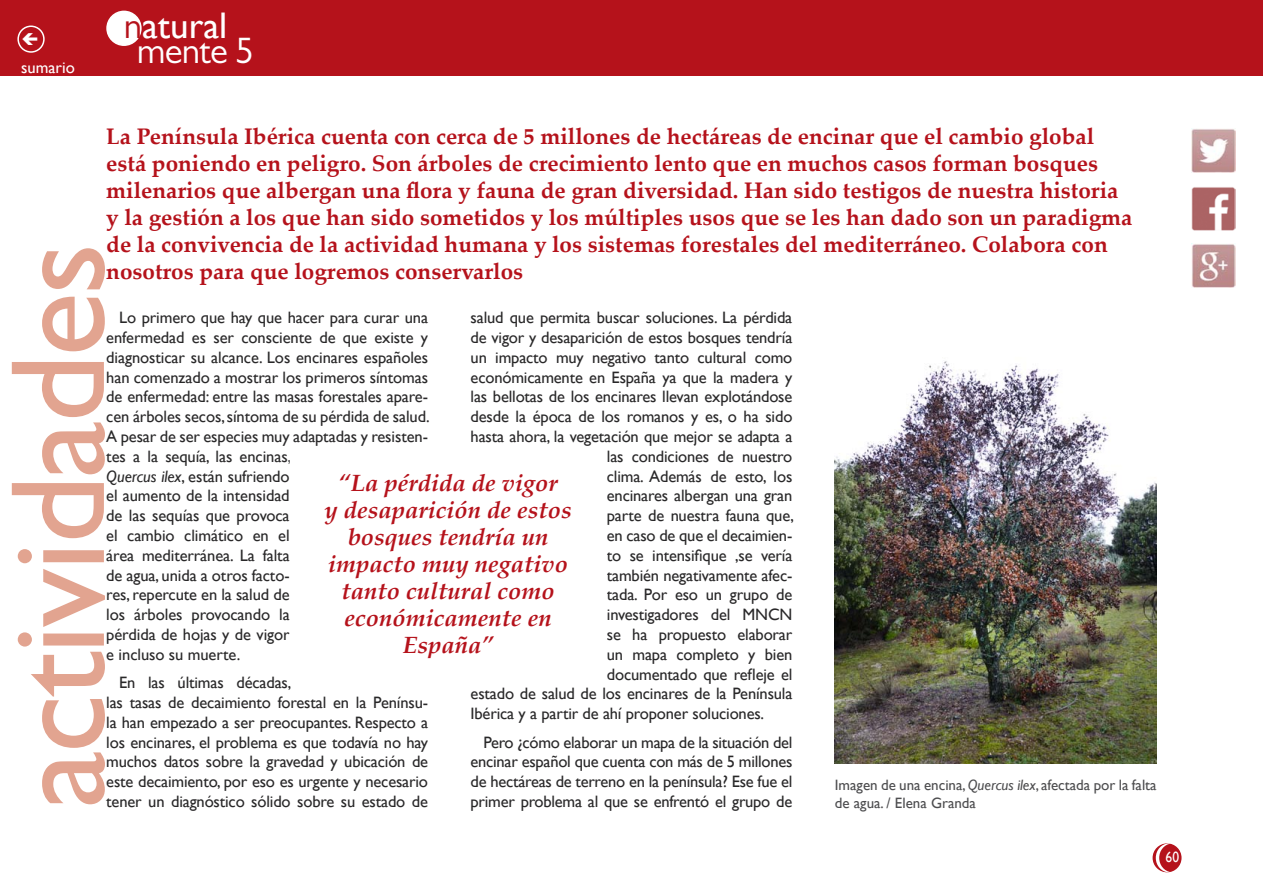
<style>
.page{position:relative;width:1263px;height:893px;background:#fff}
.page>*{position:absolute;margin:0;border:0;box-sizing:border-box;transform-origin:0 0}
.t1{font:135px "Gill Sans";letter-spacing:-.02em;color:#e2a490}
.t2{font:37.05px "Gill Sans";color:#fff}
.t3{font:37.05px "Gill Sans MT Pro";letter-spacing:-.02em;color:#fff}
.t4{font:italic 700 24px/27px "Palatino";color:#b5121b;text-align:center}
.t5{font:700 22.5px/27px "Palatino Linotype";color:#b5121b}
.t6{font:16.5px/19.8px "Gill Sans";letter-spacing:-.01em;color:#292829}
.t7{font:16.5px "Gill Sans";color:#fff}
.t8{font:15px "Gill Sans";color:#4d4d4f}
.t9{font:15px "Gill Sans";color:#fff;scale:.9 1}
.s1{font-family:"Gill Sans MT Pro";color:#b5121b}
.s2{font-style:italic}
</style>
<div class="page">
<div style="left:1153px;top:844px;width:28px;height:28px;background:#b5121b;border-radius:50%"></div>
<div style="left:1152px;top:843px;width:29px;height:29px;border:2px solid #b5121b;border-radius:50%"></div>
<div style="left:0;top:0;width:1263px;height:76px;background:#b5121b"></div>
<div style="left:107px;top:11px;width:34px;height:34px;background:#fff;border-radius:50%"></div>
<div style="left:106px;top:11px;width:36px;height:35px;border:2px solid #fff;border-radius:50%"></div>
<svg style="left:1156px;top:843px;width:15px;height:29px"></svg>
<div style="left:17px;top:26px;width:28px;height:27px;border:2px solid #fff;border-radius:50%"></div>
<img style="left:1191px;top:187px;width:44px;height:43px">
<img style="left:1191px;top:129px;width:44px;height:44px">
<img style="left:1191px;top:244px;width:44px;height:44px">
<img style="left:834px;top:361px;width:323px;height:402px">
<p class="t7" style="left:21px;top:58px;width:55px">sumario</p>
<h2 class="t2" style="left:124px;top:4px;width:105px"><span class="s1">n</span>atural</h2>
<h2 class="t3" style="left:137px;top:28px;width:119px">mente 5</h2>
<p class="t5" style="left:106px;top:122px;width:1028px">La Península Ibérica cuenta con cerca de 5 millones de hectáreas de encinar que el cambio global está poniendo en peligro. Son árboles de crecimiento lento que en muchos casos forman bosques milenarios que albergan una flora y fauna de gran diversidad. Han sido testigos de nuestra historia y la gestión a los que han sido sometidos y los múltiples usos que se les han dado son un paradigma de la convivencia de la actividad humana y los sistemas forestales del mediterráneo. Colabora con nosotros para que logremos conservarlos</p>
<p class="t6" style="left:106px;top:308px;width:325px;text-indent:13px">Lo primero que hay que hacer para curar una enfermedad es ser consciente de que existe y diagnosticar su alcance. Los encinares españoles han comenzado a mostrar los primeros síntomas de enfermedad: entre las masas forestales apare&shy;cen árboles secos, síntoma de su pérdida de salud.<br>A pesar de ser especies muy adaptadas y resisten&shy;tes a la sequía, las encinas,<br><span class="s2">Quercus ilex</span>, están sufriendo<br>el aumento de la intensidad<br>de las sequías que provoca<br>el cambio climático en el<br>área mediterránea. La falta<br>de agua, unida a otros facto-<br>res, repercute en la salud de<br>los árboles provocando la<br>pérdida de hojas y de vigor<br>e incluso su muerte.</p>
<p class="t6" style="left:106px;top:673px;width:323px;text-indent:13px">En las últimas décadas,<br>las tasas de decaimiento forestal en la Penínsu&shy;la han empezado a ser preocupantes. Respecto a los encinares, el problema es que todavía no hay muchos datos sobre la gravedad y ubicación de este decaimiento, por eso es urgente y necesario tener un diagnóstico sólido sobre su estado de</p>
<h1 class="t1" style="left:-20px;top:808px;width:566px;rotate:-90deg">actividades</h1>
<p class="t6" style="left:471px;top:308px;width:323px">salud que permita buscar soluciones. La pérdida</p>
<p class="t6" style="left:471px;top:328px;width:323px">de vigor y desaparición de estos bosques tendría</p>
<p class="t6" style="left:471px;top:348px;width:323px">un impacto muy negativo tanto cultural como</p>
<p class="t6" style="left:471px;top:367px;width:323px">económicamente en España ya que la madera y</p>
<p class="t6" style="left:471px;top:387px;width:323px">las bellotas de los encinares llevan explotándose</p>
<p class="t6" style="left:471px;top:407px;width:323px">desde la época de los romanos y es, o ha sido</p>
<p class="t6" style="left:471px;top:427px;width:323px">hasta ahora, la vegetación que mejor se adapta a</p>
<p class="t6" style="left:607px;top:447px;width:187px">las condiciones de nuestro</p>
<p class="t6" style="left:607px;top:466px;width:187px">clima. Además de esto, los</p>
<p class="t6" style="left:607px;top:486px;width:187px">encinares albergan una gran</p>
<p class="t6" style="left:607px;top:506px;width:189px">parte de nuestra fauna que,</p>
<p class="t6" style="left:607px;top:526px;width:187px">en caso de que el decaimien-</p>
<p class="t6" style="left:607px;top:546px;width:187px">to se intensifique ,se vería</p>
<p class="t6" style="left:607px;top:565px;width:187px">también negativamente afec-</p>
<p class="t6" style="left:607px;top:585px;width:187px">tada. Por eso un grupo de</p>
<p class="t6" style="left:607px;top:605px;width:187px">investigadores del MNCN</p>
<p class="t6" style="left:607px;top:625px;width:187px">se ha propuesto elaborar</p>
<p class="t6" style="left:607px;top:645px;width:187px">un mapa completo y bien</p>
<p class="t6" style="left:607px;top:664px;width:187px">documentado que refleje el</p>
<p class="t6" style="left:471px;top:684px;width:323px">estado de salud de los encinares de la Península</p>
<p class="t6" style="left:471px;top:704px;width:295px">Ibérica y a partir de ahí proponer soluciones.</p>
<p class="t6" style="left:471px;top:732px;width:323px;text-align:justify;text-indent:13px">Pero ¿cómo elaborar un mapa de la situación del encinar español que cuenta con más de 5 millones de hectáreas de terreno en la península? Ese fue el primer problema al que se enfrentó el grupo de</p>
<h3 class="t4" style="left:325px;top:470px;width:249px">“La pérdida de vigor<br>y desaparición de estos bosques tendría un impacto muy negativo tanto cultural como económicamente en<br>España”</h3>
<p class="t8" style="left:835px;top:776px;width:323px">Imagen de una encina, <span class="s2">Quercus ilex</span>, afectada por la falta</p>
<p class="t8" style="left:835px;top:794px;width:143px">de agua. / Elena Granda</p>
<p class="t9" style="left:1165px;top:849px;width:16px">60</p>
</div>
